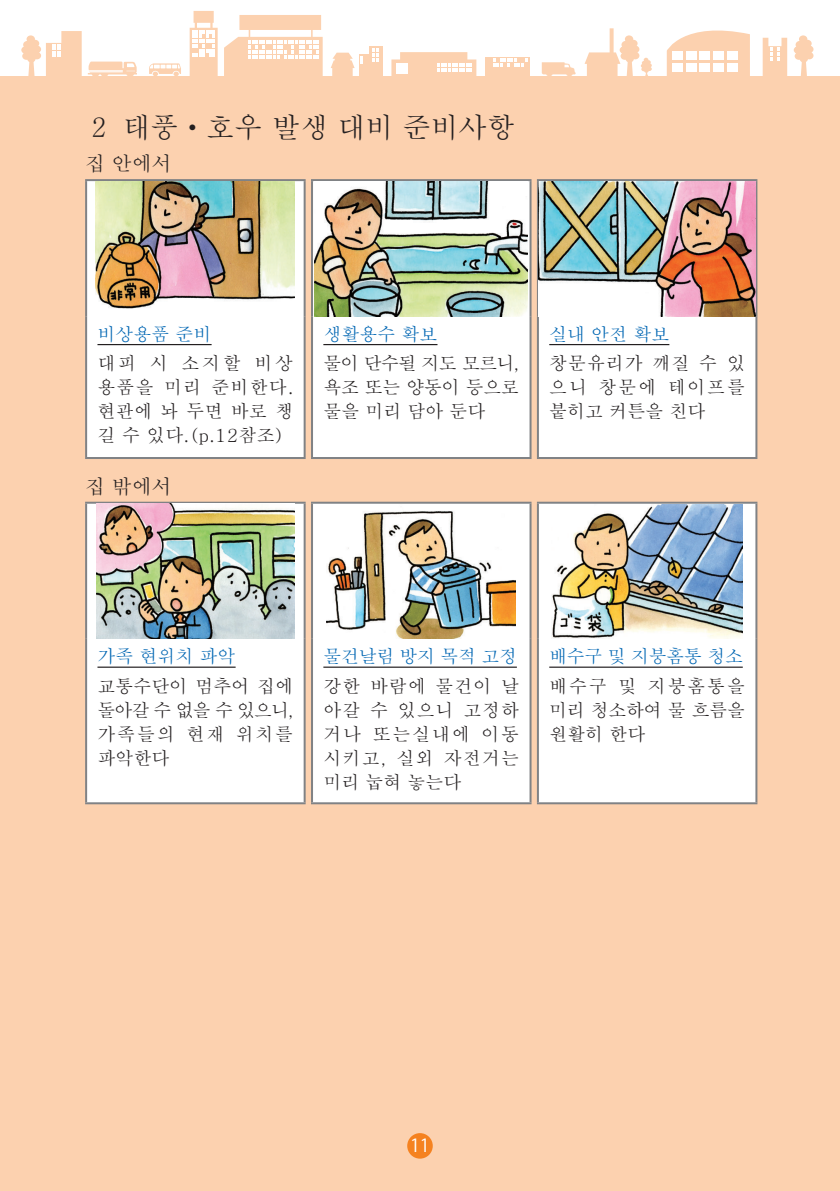
<style>
.page{position:relative;width:840px;height:1191px;background:#fff}
.page>*{position:absolute;margin:0;border:0;box-sizing:border-box;transform-origin:0 0}
.t1{font:500 28px "Adobe Myungjo Std";color:#231f20}
.t2{font:500 20px "Adobe Myungjo Std";color:#231f20}
.t3{font:500 18px/24px "Adobe Myungjo Std";letter-spacing:.02em;color:#231f20;text-align:justify}
.t4{font:500 18px "Adobe Myungjo Std";color:#0166b3}
.t5{font:500 18px "Adobe Myungjo Std";letter-spacing:-.02em;color:#0166b3}
.t6{font:18px "Koz Go Pr 6 N";color:#fff}
.s1{font-family:"Koz Go Pr 6 N";font-weight:400}
</style>
<div class="page">
<div style="left:0;top:0;width:839px;height:1191px;background:#fcd1af"></div>
<div style="left:0;top:0;width:839px;height:85px;background:#fff"></div>
<div style="left:369px;top:46px;width:14px;height:30px;background:#fcd1af"></div>
<div style="left:359px;top:54px;width:13px;height:22px;background:#fcd1af"></div>
<svg style="left:360px;top:56px;width:2px;height:8px"></svg>
<svg style="left:372px;top:49px;width:6px;height:12px"></svg>
<svg style="left:762px;top:38px;width:24px;height:38px"></svg>
<svg style="left:331px;top:53px;width:23px;height:23px"></svg>
<svg style="left:189px;top:11px;width:28px;height:65px"></svg>
<div style="left:484px;top:57px;width:45px;height:19px;background:#fcd1af"></div>
<svg style="left:493px;top:59px;width:34px;height:8px"></svg>
<svg style="left:224px;top:15px;width:98px;height:61px"></svg>
<svg style="left:541px;top:62px;width:35px;height:14px"></svg>
<svg style="left:391px;top:52px;width:85px;height:24px"></svg>
<div style="left:396px;top:63px;width:12px;height:11px;background:#fff"></div>
<svg style="left:88px;top:62px;width:49px;height:14px"></svg>
<svg style="left:149px;top:63px;width:32px;height:13px"></svg>
<svg style="left:584px;top:28px;width:67px;height:48px"></svg>
<svg style="left:21px;top:31px;width:61px;height:45px"></svg>
<svg style="left:793px;top:35px;width:20px;height:41px"></svg>
<svg style="left:666px;top:30px;width:83px;height:46px"></svg>
<div style="left:685px;top:63px;width:11px;height:9px;background:#fff"></div>
<div style="left:699px;top:63px;width:10px;height:9px;background:#fff"></div>
<div style="left:712px;top:63px;width:11px;height:9px;background:#fff"></div>
<div style="left:726px;top:63px;width:11px;height:9px;background:#fff"></div>
<div style="left:671px;top:63px;width:11px;height:9px;background:#fff"></div>
<div style="left:685px;top:51px;width:11px;height:9px;background:#fff"></div>
<div style="left:699px;top:51px;width:10px;height:9px;background:#fff"></div>
<div style="left:712px;top:51px;width:11px;height:9px;background:#fff"></div>
<div style="left:726px;top:51px;width:11px;height:9px;background:#fff"></div>
<div style="left:671px;top:51px;width:11px;height:9px;background:#fff"></div>
<div style="left:0;top:76px;width:839px;height:9px;background:#fcd1af"></div>
<div style="left:407px;top:1133px;width:25px;height:25px;background:#f58220;border-radius:50%"></div>
<div style="left:87px;top:181px;width:216px;height:276px;background:#fff"></div>
<div style="left:313px;top:181px;width:216px;height:276px;background:#fff"></div>
<div style="left:538px;top:316px;width:217px;height:141px;background:#fff"></div>
<hr style="left:85px;top:179px;width:220px;height:2px;background:#808285">
<hr style="left:85px;top:181px;width:2px;height:135px;background:#808285">
<hr style="left:303px;top:181px;width:2px;height:135px;background:#808285">
<hr style="left:85px;top:316px;width:2px;height:141px;background:#808285">
<hr style="left:303px;top:316px;width:2px;height:141px;background:#808285">
<hr style="left:85px;top:457px;width:220px;height:2px;background:#808285">
<hr style="left:311px;top:179px;width:220px;height:2px;background:#808285">
<hr style="left:311px;top:181px;width:2px;height:135px;background:#808285">
<hr style="left:529px;top:181px;width:2px;height:135px;background:#808285">
<hr style="left:311px;top:316px;width:2px;height:141px;background:#808285">
<hr style="left:529px;top:316px;width:2px;height:141px;background:#808285">
<hr style="left:311px;top:457px;width:220px;height:2px;background:#808285">
<hr style="left:536px;top:179px;width:221px;height:2px;background:#808285">
<hr style="left:536px;top:181px;width:2px;height:135px;background:#808285">
<hr style="left:755px;top:181px;width:2px;height:135px;background:#808285">
<hr style="left:536px;top:316px;width:2px;height:141px;background:#808285">
<hr style="left:755px;top:316px;width:2px;height:141px;background:#808285">
<hr style="left:536px;top:457px;width:221px;height:2px;background:#808285">
<img style="left:96px;top:181px;width:199px;height:128px">
<img style="left:314px;top:181px;width:213px;height:135px">
<img style="left:538px;top:181px;width:217px;height:135px">
<hr style="left:97px;top:344px;width:114px;height:1px;background:#231f20">
<hr style="left:323px;top:344px;width:114px;height:1px;background:#231f20">
<hr style="left:549px;top:344px;width:120px;height:1px;background:#231f20">
<div style="left:87px;top:504px;width:216px;height:298px;background:#fff"></div>
<div style="left:313px;top:504px;width:216px;height:298px;background:#fff"></div>
<div style="left:538px;top:504px;width:217px;height:298px;background:#fff"></div>
<hr style="left:85px;top:502px;width:220px;height:2px;background:#808285">
<hr style="left:85px;top:504px;width:2px;height:135px;background:#808285">
<hr style="left:303px;top:504px;width:2px;height:135px;background:#808285">
<hr style="left:85px;top:639px;width:2px;height:163px;background:#808285">
<hr style="left:303px;top:639px;width:2px;height:163px;background:#808285">
<hr style="left:85px;top:802px;width:220px;height:2px;background:#808285">
<hr style="left:311px;top:502px;width:220px;height:2px;background:#808285">
<hr style="left:311px;top:504px;width:2px;height:135px;background:#808285">
<hr style="left:529px;top:504px;width:2px;height:135px;background:#808285">
<hr style="left:311px;top:639px;width:2px;height:163px;background:#808285">
<hr style="left:529px;top:639px;width:2px;height:163px;background:#808285">
<hr style="left:311px;top:802px;width:220px;height:2px;background:#808285">
<hr style="left:536px;top:502px;width:221px;height:2px;background:#808285">
<hr style="left:536px;top:504px;width:2px;height:135px;background:#808285">
<hr style="left:755px;top:504px;width:2px;height:135px;background:#808285">
<hr style="left:536px;top:639px;width:2px;height:163px;background:#808285">
<hr style="left:755px;top:639px;width:2px;height:163px;background:#808285">
<hr style="left:536px;top:802px;width:221px;height:2px;background:#808285">
<img style="left:97px;top:504px;width:197px;height:135px">
<img style="left:326px;top:504px;width:189px;height:134px">
<img style="left:551px;top:504px;width:191px;height:134px">
<hr style="left:97px;top:666px;width:138px;height:2px;background:#231f20">
<hr style="left:323px;top:666px;width:193px;height:2px;background:#231f20">
<hr style="left:549px;top:666px;width:193px;height:2px;background:#231f20">
<h1 class="t1" style="left:85px;top:113px;width:431px">２ 태풍<span class="s1">・</span>호우 발생 대비 준비사항</h1>
<p class="t2" style="left:85px;top:153px;width:88px">집 안에서</p>
<p class="t4" style="left:97px;top:325px;width:115px">비상용품 준비</p>
<p class="t3" style="left:97px;top:352px;width:197px">대피 시 소지할 비상 용품을 미리 준비한다. 현관에 놔 두면 바로 챙 길 수 있다.(p.12참조)</p>
<p class="t2" style="left:85px;top:476px;width:88px">집 밖에서</p>
<p class="t4" style="left:323px;top:325px;width:115px">생활용수 확보</p>
<p class="t3" style="left:323px;top:352px;width:197px">물이 단수될 지도 모르니, 욕조 또는 양동이 등으로 물을 미리 담아 둔다</p>
<p class="t4" style="left:549px;top:325px;width:121px">실내 안전 확보</p>
<p class="t3" style="left:549px;top:352px;width:197px">창문유리가 깨질 수 있 으니 창문에 테이프를 붙히고 커튼을 친다</p>
<p class="t4" style="left:97px;top:647px;width:139px">가족 현위치 파악</p>
<p class="t3" style="left:97px;top:674px;width:197px">교통수단이 멈추어 집에 돌아갈 수 없을 수 있으니, 가족들의 현재 위치를 파악한다</p>
<p class="t5" style="left:323px;top:647px;width:195px">물건날림 방지 목적 고정</p>
<p class="t3" style="left:323px;top:674px;width:197px">강한 바람에 물건이 날 아갈 수 있으니 고정하 거나 또는실내에 이동 시키고, 실외 자전거는 미리 눕혀 놓는다</p>
<p class="t5" style="left:549px;top:647px;width:195px">배수구 및 지붕홈통 청소</p>
<p class="t3" style="left:549px;top:674px;width:197px">배수구 및 지붕홈통을 미리 청소하여 물 흐름을 원활히 한다</p>
<p class="t6" style="left:410px;top:1135px;width:21px">11</p>
</div>
